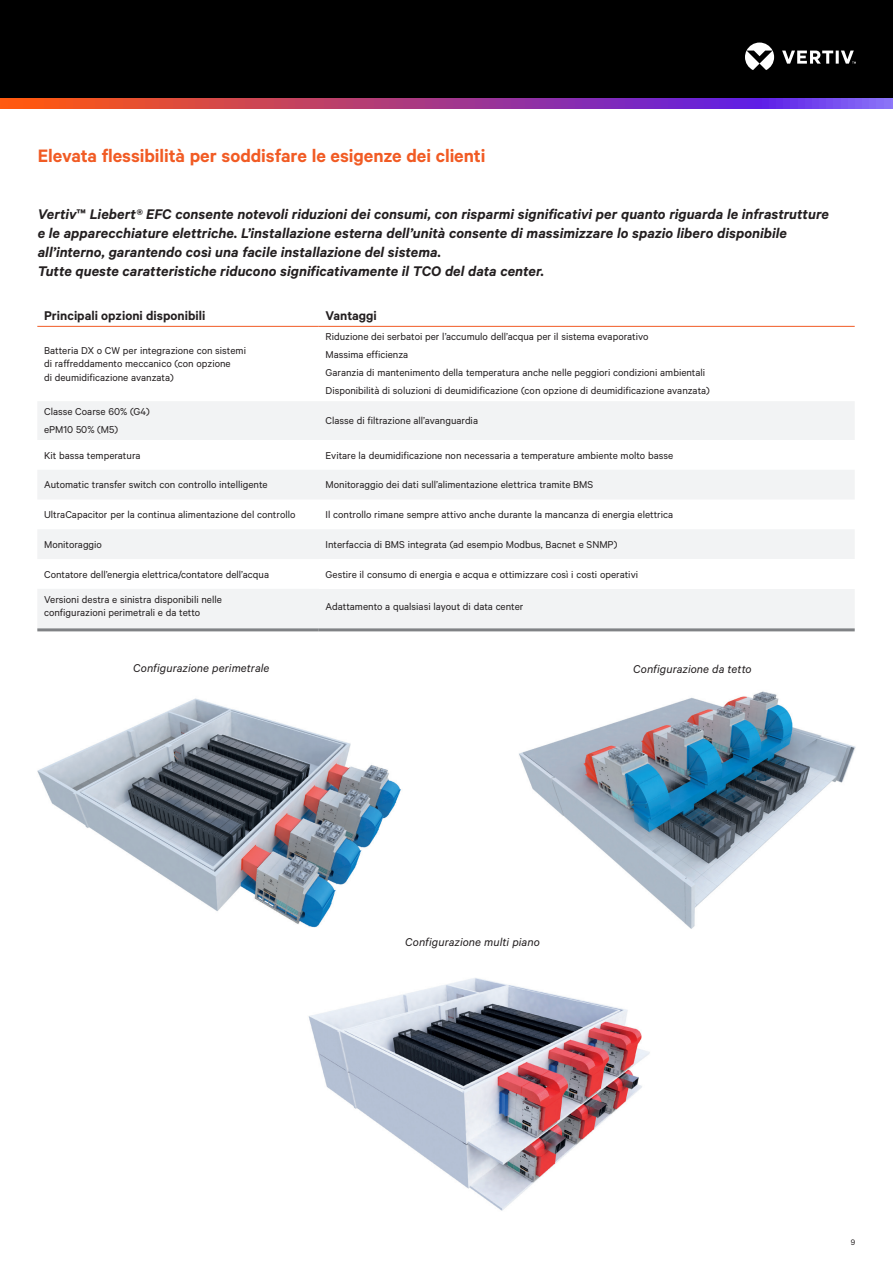
<style>
.page{position:relative;width:893px;height:1263px;background:#fff}
.page>*{position:absolute;margin:0;border:0;box-sizing:border-box;transform-origin:0 0}
.Vertiv_Orange_Main_H{font:600 20.25px "Calibre";letter-spacing:-.005em;color:#f15b24}
.Vertiv_Subhead{font:italic 600 15.75px/18.9px "Calibre";letter-spacing:.005em;color:#231f20}
.Table_Header_Black{font:600 14.25px "Calibre";color:#231f20}
.Vertiv_Caption{font:italic 12.75px "Calibre";letter-spacing:.005em;color:#231f20}
.Table_Body{font:11.25px/13.5px "Calibre";color:#231f20}
.t1{font:9px "Calibre";color:#231f20}
.s1{font-style:normal}
</style>
<div class="page">
<div style="left:0;top:0;width:893px;height:108px;background:#000"></div>
<svg style="left:745px;top:43px;width:111px;height:27px"></svg>
<svg style="left:0;top:98px;width:893px;height:11px;background:#a83e89"></svg>
<img style="left:37px;top:698px;width:364px;height:230px">
<img style="left:519px;top:691px;width:337px;height:238px">
<svg style="left:38px;top:401px;width:816px;height:227px;fill:#f2f3f4"></svg>
<div style="left:319px;top:559px;width:536px;height:30px;background:#fff"></div>
<hr style="left:37px;top:326px;width:282px;height:1px;background:#f15b24">
<hr style="left:319px;top:326px;width:536px;height:1px;background:#f15b24">
<hr style="left:37px;top:628px;width:282px;height:3px;background:#808285">
<hr style="left:319px;top:628px;width:536px;height:3px;background:#808285">
<img style="left:308px;top:978px;width:342px;height:233px">
<p class="Vertiv_Orange_Main_H" style="left:38px;top:144px;width:449px">Elevata flessibilità per soddisfare le esigenze dei clienti</p>
<p class="Vertiv_Subhead" style="left:38px;top:205px;width:793px">Vertiv<span class="s1">™</span> Liebert® EFC consente notevoli riduzioni dei consumi, con risparmi significativi per quanto riguarda le infrastrutture e le apparecchiature elettriche. L’installazione esterna dell’unità consente di massimizzare lo spazio libero disponibile all’interno, garantendo così una facile installazione del sistema.<br>Tutte queste caratteristiche riducono significativamente il TCO del data center.</p>
<p class="Table_Header_Black" style="left:44px;top:307px;width:163px">Principali opzioni disponibili</p>
<p class="Table_Header_Black" style="left:326px;top:307px;width:53px">Vantaggi</p>
<p class="Table_Body" style="left:44px;top:343px;width:203px">Batteria DX o CW per integrazione con sistemi di raffreddamento meccanico (con opzione<br>di deumidificazione avanzata)</p>
<p class="Table_Body" style="left:326px;top:330px;width:324px">Riduzione dei serbatoi per l’accumulo dell’acqua per il sistema evaporativo</p>
<p class="Table_Body" style="left:326px;top:348px;width:84px">Massima efficienza</p>
<p class="Table_Body" style="left:326px;top:366px;width:381px">Garanzia di mantenimento della temperatura anche nelle peggiori condizioni ambientali</p>
<p class="Table_Body" style="left:326px;top:384px;width:386px">Disponibilità di soluzioni di deumidificazione (con opzione di deumidificazione avanzata)</p>
<p class="Table_Body" style="left:44px;top:405px;width:107px">Classe Coarse 60% (G4)</p>
<p class="Table_Body" style="left:44px;top:423px;width:76px">ePM10 50% (M5)</p>
<p class="Table_Body" style="left:326px;top:414px;width:154px">Classe di filtrazione all’avanguardia</p>
<p class="Table_Body" style="left:44px;top:448px;width:98px">Kit bassa temperatura</p>
<p class="Table_Body" style="left:326px;top:448px;width:349px">Evitare la deumidificazione non necessaria a temperature ambiente molto basse</p>
<p class="Table_Body" style="left:44px;top:478px;width:225px">Automatic transfer switch con controllo intelligente</p>
<p class="Table_Body" style="left:326px;top:478px;width:269px">Monitoraggio dei dati sull’alimentazione elettrica tramite BMS</p>
<p class="Table_Body" style="left:44px;top:507px;width:253px">UltraCapacitor per la continua alimentazione del controllo</p>
<p class="Table_Body" style="left:326px;top:507px;width:349px">Il controllo rimane sempre attivo anche durante la mancanza di energia elettrica</p>
<p class="Table_Body" style="left:44px;top:537px;width:59px">Monitoraggio</p>
<p class="Table_Body" style="left:326px;top:537px;width:293px">Interfaccia di BMS integrata (ad esempio Modbus, Bacnet e SNMP)</p>
<p class="Table_Body" style="left:44px;top:567px;width:226px">Contatore dell’energia elettrica/contatore dell’acqua</p>
<p class="Table_Body" style="left:326px;top:567px;width:314px">Gestire il consumo di energia e acqua e ottimizzare così i costi operativi</p>
<p class="Table_Body" style="left:44px;top:592px;width:179px">Versioni destra e sinistra disponibili nelle configurazioni perimetrali e da tetto</p>
<p class="Table_Body" style="left:326px;top:599px;width:199px">Adattamento a qualsiasi layout di data center</p>
<p class="Vertiv_Caption" style="left:133px;top:661px;width:138px">Configurazione perimetrale</p>
<p class="Vertiv_Caption" style="left:633px;top:661px;width:120px">Configurazione da tetto</p>
<p class="Vertiv_Caption" style="left:405px;top:934px;width:136px">Configurazione multi piano</p>
<p class="t1" style="left:851px;top:1236px;width:6px">9</p>
</div>
